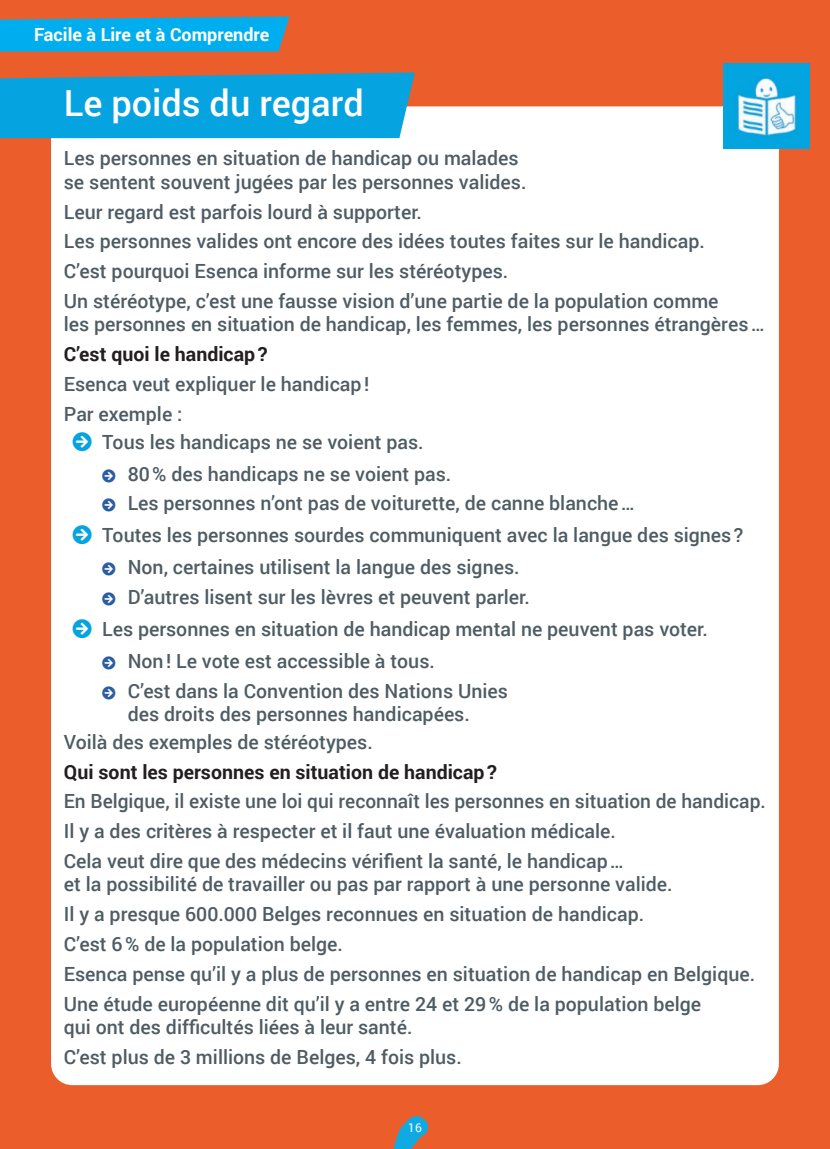
<style>
.page{position:relative;width:830px;height:1149px;background:#fff}
.page>*{position:absolute;margin:0;border:0;box-sizing:border-box;transform-origin:0 0}
.t1{font:500 36px "Roboto";color:#fff}
.t2{font:500 19.5px/29.8px "Roboto";color:#4f5c63}
.t3{font:700 19.5px "Roboto";color:#231f20}
.t4{font:700 18px "Roboto";color:#fff}
.t5{font:12px "Roboto";color:#fff}
</style>
<div class="page">
<div style="left:0;top:0;width:829px;height:1148px;background:#eb5d2a"></div>
<svg style="left:393px;top:1116px;width:35px;height:32px"></svg>
<svg style="left:0;top:16px;width:289px;height:36px;background:#13a7de"></svg>
<div style="left:51px;top:106px;width:727px;height:978px;background:#fff;border-radius:21px"></div>
<svg style="left:0;top:72px;width:414px;height:66px;background:#13a1d6"></svg>
<img style="left:723px;top:64px;width:85px;height:85px">
<p class="t4" style="left:34px;top:22px;width:237px">Facile à Lire et à Comprendre</p>
<h1 class="t1" style="left:64px;top:78px;width:301px">Le poids du regard</h1>
<p class="t2" style="left:64px;top:146px;width:464px;line-height:23.4px">Les personnes en situation de handicap ou malades se sentent souvent jugées par les personnes valides.</p>
<p class="t2" style="left:64px;top:196px;width:656px">Leur regard est parfois lourd à supporter.<br>Les personnes valides ont encore des idées toutes faites sur le handicap.<br>C’est pourquoi Esenca informe sur les stéréotypes.<br>Un stéréotype, c’est une fausse vision d’une partie de la population comme</p>
<p class="t2" style="left:64px;top:309px;width:702px">les personnes en situation de handicap, les femmes, les personnes étrangères…</p>
<p class="t3" style="left:64px;top:340px;width:205px">C’est quoi le handicap?</p>
<p class="t2" style="left:64px;top:368px;width:307px">Esenca veut expliquer le handicap!<br>Par exemple :</p>
<p class="t2" style="left:128px;top:425px;width:325px;line-height:32px;text-indent:-26px">Tous les handicaps ne se voient pas.<br>80% des handicaps ne se voient pas.</p>
<p class="t2" style="left:128px;top:487px;width:508px">Les personnes n’ont pas de voiturette, de canne blanche…</p>
<p class="t2" style="left:102px;top:519px;width:642px">Toutes les personnes sourdes communiquent avec la langue des signes?</p>
<p class="t2" style="left:128px;top:551px;width:393px">Non, certaines utilisent la langue des signes.</p>
<p class="t2" style="left:128px;top:581px;width:403px">D’autres lisent sur les lèvres et peuvent parler.</p>
<p class="t2" style="left:102px;top:613px;width:607px">Les personnes en situation de handicap mental ne peuvent pas voter.</p>
<p class="t2" style="left:128px;top:645px;width:308px">Non! Le vote est accessible à tous.</p>
<p class="t2" style="left:128px;top:678px;width:381px;line-height:23.4px">C’est dans la Convention des Nations Unies des droits des personnes handicapées.</p>
<p class="t2" style="left:64px;top:725px;width:310px">Voilà des exemples de stéréotypes.</p>
<p class="t3" style="left:64px;top:757px;width:434px">Qui sont les personnes en situation de handicap?</p>
<p class="t2" style="left:64px;top:785px;width:703px">En Belgique, il existe une loi qui reconnaît les personnes en situation de handicap.<br>Il y a des critères à respecter et il faut une évaluation médicale.<br>Cela veut dire que des médecins vérifient la santé, le handicap…</p>
<p class="t2" style="left:64px;top:868px;width:692px">et la possibilité de travailler ou pas par rapport à une personne valide.<br>Il y a presque 600.000 Belges reconnues en situation de handicap.<br>C’est 6% de la population belge.<br>Esenca pense qu’il y a plus de personnes en situation de handicap en Belgique.<br>Une étude européenne dit qu’il y a entre 24 et 29% de la population belge</p>
<p class="t2" style="left:64px;top:1011px;width:399px">qui ont des difficultés liées à leur santé.<br>C’est plus de 3 millions de Belges, 4 fois plus.</p>
<p class="t5" style="left:408px;top:1119px;width:15px">16</p>
</div>
